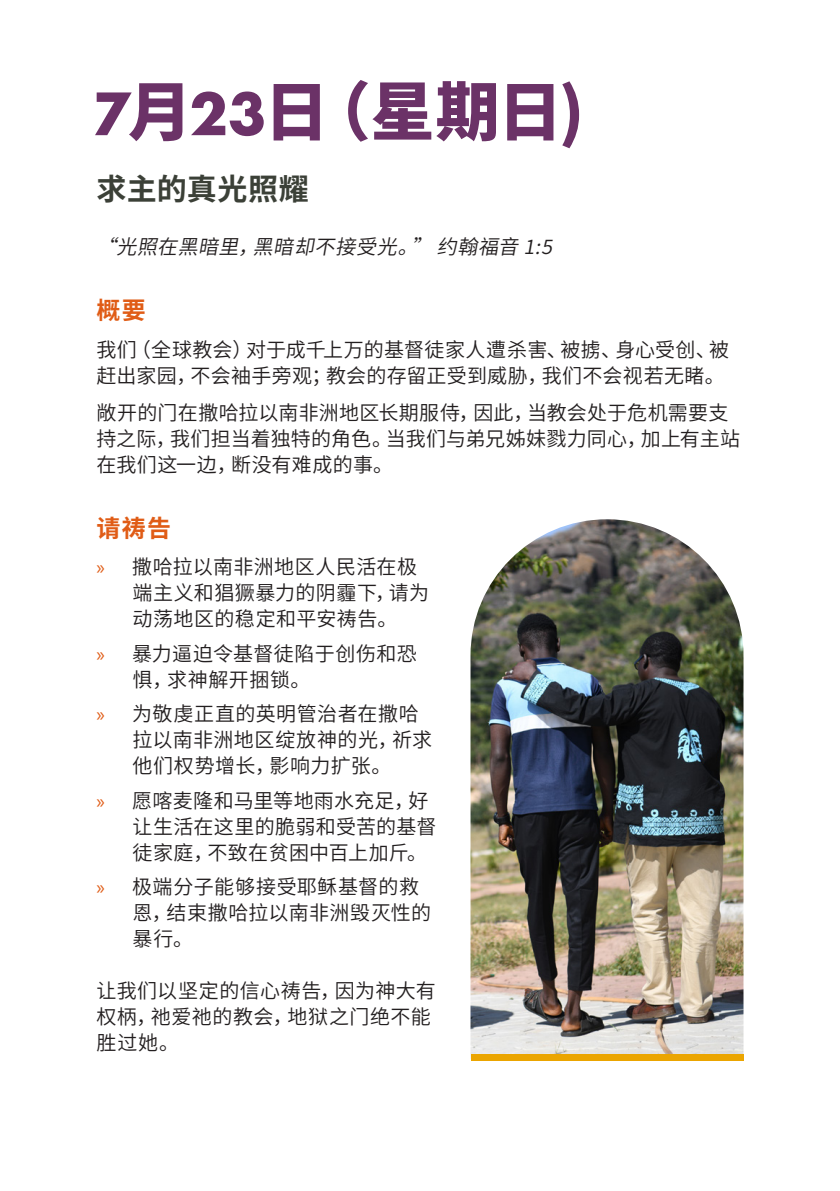
<style>
.page{position:relative;width:840px;height:1191px;background:#fff}
.page>*{position:absolute;margin:0;border:0;box-sizing:border-box;transform-origin:0 0}
.Date{font:800 64px "Source Han Sans SC";color:#6b3267}
.Subtitle-Demi{font:700 30px "Source Han Sans SC";letter-spacing:.01em;color:#3b4037}
.Pray{font:700 24px "Source Han Sans SC";color:#e05c16}
.Body_copy-Regular_le{font:20px/26px "Source Han Sans SC";letter-spacing:.015em;color:#231f20}
.Body_copy-Regular_le-2{font:italic 20px "Source Han Sans SC";color:#231f20}
.s1{font-family:"Futura PT";font-weight:700}
.s2{font-family:"Myriad Pro";color:#e05c16}
</style>
<div class="page">
<img style="left:470px;top:519px;width:273px;height:535px">
<div style="left:470px;top:1054px;width:273px;height:6px;background:#eba500"></div>
<p class="Date" style="left:91px;top:76px;width:494px"><span class="s1">7</span>月<span class="s1">23</span>日（星期日)</p>
<p class="Subtitle-Demi" style="left:96px;top:172px;width:214px">求主的真光照耀</p>
<p class="Body_copy-Regular_le-2" style="left:96px;top:235px;width:467px">“光照在黑暗里，黑暗却不接受光。” 约翰福音 1:5</p>
<p class="Pray" style="left:96px;top:297px;width:51px">概要</p>
<p class="Body_copy-Regular_le" style="left:96px;top:336px;width:634px">我们（全球教会）对于成千上万的基督徒家人遭杀害、被掳、身心受创、被赶出家园，不会袖手旁观；教会的存留正受到威胁，我们不会视若无睹。</p>
<p class="Body_copy-Regular_le" style="left:96px;top:400px;width:645px">敞开的门在撒哈拉以南非洲地区长期服侍，因此，当教会处于危机需要支持之际，我们担当着独特的角色。当我们与弟兄姊妹戮力同心，加上有主站在我们这一边，断没有难成的事。</p>
<p class="Pray" style="left:96px;top:514px;width:76px">请祷告</p>
<p class="Body_copy-Regular_le" style="left:132px;top:554px;width:298px;text-indent:-36px"><span class="s2">»</span> 撒哈拉以南非洲地区人民活在极端主义和猖獗暴力的阴霾下，请为动荡地区的稳定和平安祷告。</p>
<p class="Body_copy-Regular_le" style="left:132px;top:641px;width:286px;text-indent:-36px"><span class="s2">»</span> 暴力逼迫令基督徒陷于创伤和恐惧，求神解开捆锁。</p>
<p class="Body_copy-Regular_le" style="left:132px;top:701px;width:301px;text-indent:-36px"><span class="s2">»</span> 为敬虔正直的英明管治者在撒哈拉以南非洲地区绽放神的光，祈求他们权势增长，影响力扩张。</p>
<p class="Body_copy-Regular_le" style="left:132px;top:788px;width:305px;text-indent:-36px"><span class="s2">»</span> 愿喀麦隆和马里等地雨水充足，好让生活在这里的脆弱和受苦的基督徒家庭，不致在贫困中百上加斤。</p>
<p class="Body_copy-Regular_le" style="left:132px;top:874px;width:300px;text-indent:-36px"><span class="s2">»</span> 极端分子能够接受耶稣基督的救恩，结束撒哈拉以南非洲毁灭性的暴行。</p>
<p class="Body_copy-Regular_le" style="left:96px;top:978px;width:340px">让我们以坚定的信心祷告，因为神大有权柄，祂爱祂的教会，地狱之门绝不能胜过她。</p>
</div>
